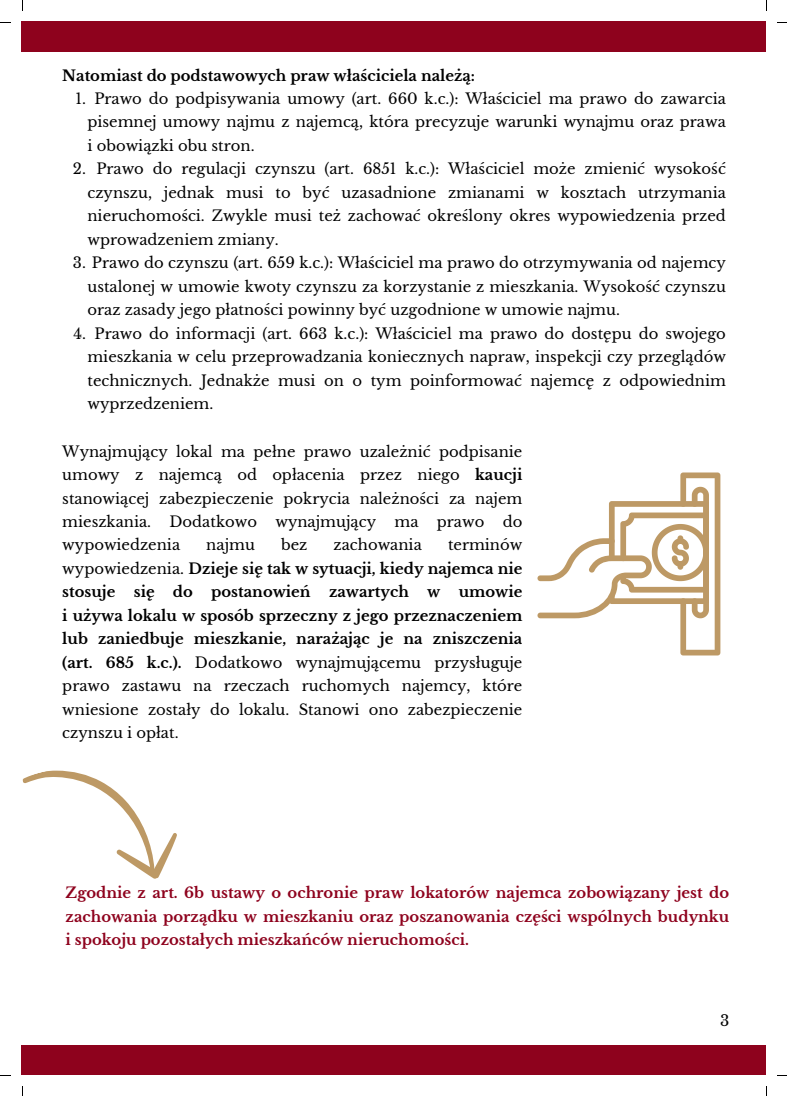
<style>
.page{position:relative;width:787px;height:1096px;background:#fff}
.page>*{position:absolute;margin:0;border:0;box-sizing:border-box;transform-origin:0 0}
.t1{font:15px "Libre Baskerville";color:#000}
.t2{font:14.75px/23.5px "Libre Baskerville";color:#000;text-align:justify}
.t3{font:700 14.75px/23.5px "Libre Baskerville";color:#000;text-align:justify}
.t4{font:700 14.75px/23.5px "Libre Baskerville";color:#8e021d;text-align:justify}
.s1{font-weight:700}
.s2{font-weight:400}
</style>
<div class="page">
<div style="left:22px;top:22px;width:744px;height:30px;background:#8e021d"></div>
<div style="left:22px;top:1045px;width:744px;height:29px;background:#8e021d"></div>
<svg style="left:537px;top:472px;width:183px;height:183px"></svg>
<svg style="left:22px;top:770px;width:155px;height:109px"></svg>
<p class="t3" style="left:62px;top:64px;width:414px">Natomiast do podstawowych praw właściciela należą:</p>
<p class="t2" style="left:75px;top:87px;width:12px">1.</p>
<p class="t2" style="left:87px;top:87px;width:640px;text-indent:7px">Prawo do podpisywania umowy (art. 660 k.c.): Właściciel ma prawo do zawarcia pisemnej umowy najmu z najemcą, która precyzuje warunki wynajmu oraz prawa i obowiązki obu stron.</p>
<p class="t2" style="left:87px;top:157px;width:640px;text-indent:9px">Prawo do regulacji czynszu (art. 6851 k.c.): Właściciel może zmienić wysokość czynszu, jednak musi to być uzasadnione zmianami w kosztach utrzymania nieruchomości. Zwykle musi też zachować określony okres wypowiedzenia przed wprowadzeniem zmiany.</p>
<p class="t2" style="left:87px;top:251px;width:640px;text-indent:-14px">3. Prawo do czynszu (art. 659 k.c.): Właściciel ma prawo do otrzymywania od najemcy ustalonej w umowie kwoty czynszu za korzystanie z mieszkania. Wysokość czynszu oraz zasady jego płatności powinny być uzgodnione w umowie najmu.</p>
<p class="t2" style="left:87px;top:322px;width:640px;text-indent:7px">Prawo do informacji (art. 663 k.c.): Właściciel ma prawo do dostępu do swojego mieszkania w celu przeprowadzania koniecznych napraw, inspekcji czy przeglądów technicznych. Jednakże musi on o tym poinformować najemcę z odpowiednim wyprzedzeniem.</p>
<p class="t2" style="left:73px;top:157px;width:15px">2.</p>
<p class="t2" style="left:73px;top:322px;width:14px">4.</p>
<p class="t2" style="left:62px;top:439px;width:462px">Wynajmujący lokal ma pełne prawo uzależnić podpisanie umowy z najemcą od opłacenia przez niego <span class="s1">kaucji </span>stanowiącej zabezpieczenie pokrycia należności za najem mieszkania. Dodatkowo wynajmujący ma prawo do wypowiedzenia</p>
<p class="t2" style="left:206px;top:533px;width:50px">najmu</p>
<p class="t2" style="left:281px;top:533px;width:28px">bez</p>
<p class="t2" style="left:334px;top:533px;width:90px">zachowania</p>
<p class="t3" style="left:62px;top:533px;width:462px;text-indent:386px"><span class="s2">terminów wypowiedzenia.</span> Dzieje się tak w sytuacji, kiedy najemca nie stosuje się do postanowień zawartych w umowie i używa lokalu w sposób sprzeczny z jego przeznaczeniem lub zaniedbuje mieszkanie, narażając je na zniszczenia (art. 685 k.c.). <span class="s2">Dodatkowo wynajmującemu przysługuje prawo zastawu na rzeczach ruchomych najemcy, które wniesione zostały do lokalu. Stanowi ono zabezpieczenie czynszu i opłat.</span></p>
<p class="t4" style="left:66px;top:881px;width:665px">Zgodnie z art. 6b ustawy o ochronie praw lokatorów najemca zobowiązany jest do zachowania porządku w mieszkaniu oraz poszanowania części wspólnych budynku i spokoju pozostałych mieszkańców nieruchomości.</p>
<p class="t1" style="left:720px;top:1011px;width:11px">3</p>
</div>
